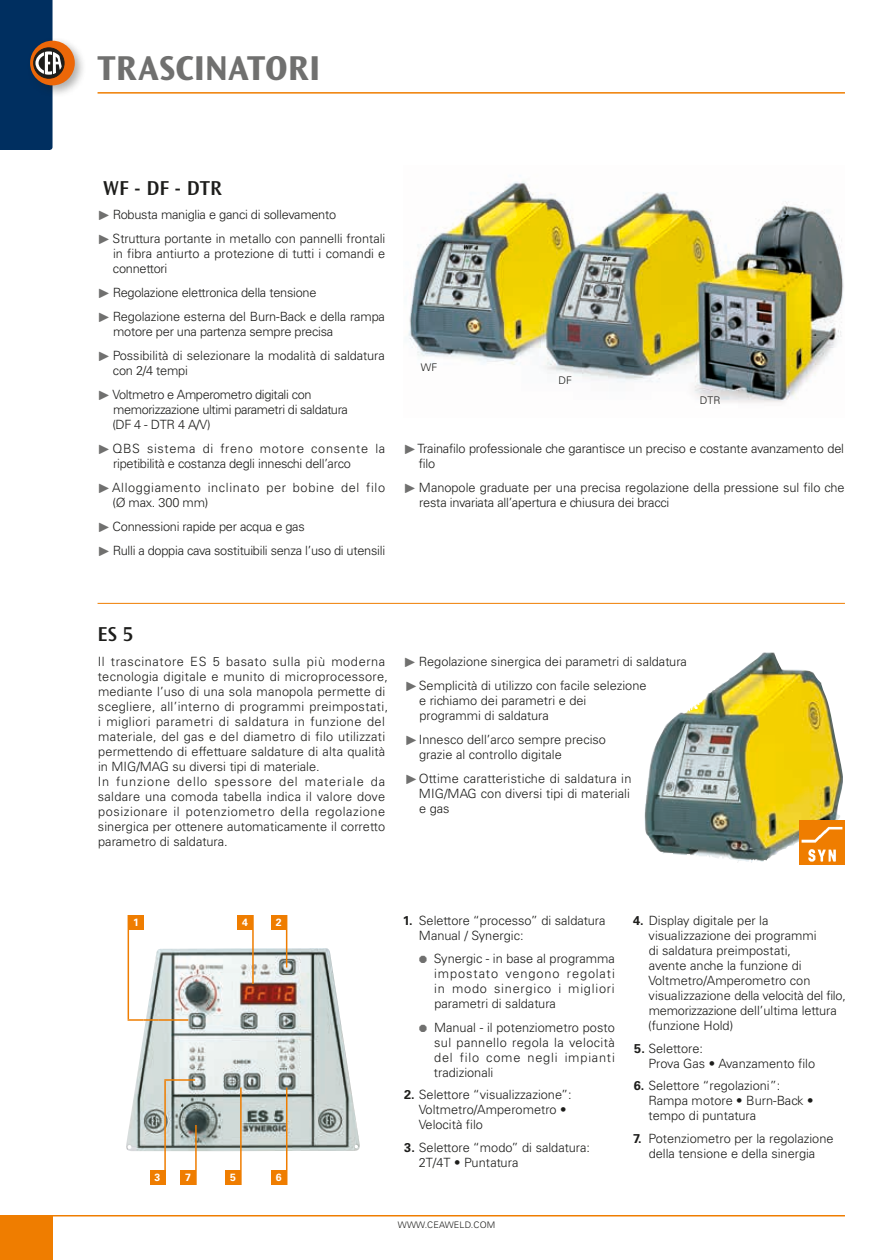
<style>
.page{position:relative;width:893px;height:1260px;background:#fff}
.page>*{position:absolute;margin:0;border:0;box-sizing:border-box;transform-origin:0 0}
.t1{font:700 36px "Ocean Sans Std";letter-spacing:.005em;color:#70706f}
.t2{font:600 21px "Ocean Sans Std";color:#1d1d1b}
.t3{font:300 12.75px/15px "Univers";color:#1d1d1b}
.t4{font:300 12.75px/15px "Univers";letter-spacing:.025em;color:#1d1d1b}
.t5{font:300 12.75px/24px "Univers";letter-spacing:-.02em;color:#1d1d1b}
.t6{font:300 12.75px/24px "Univers";letter-spacing:-.03em;color:#1d1d1b}
.t7{font:300 12.75px/15px "Univers";letter-spacing:.045em;color:#1d1d1b}
.t8{font:700 10.5px "Univers";color:#fff}
.t9{font:300 10.5px "Univers";letter-spacing:.015em;color:#1d1d1b}
.t10{font:300 9px "Univers";letter-spacing:.015em;color:#1d1d1b}
.s1{font-family:"Carta";font-weight:400;font-size:9px;color:#70706f}
.s2{font-weight:700}
</style>
<div class="page">
<hr style="left:98px;top:92px;width:746px;height:2px;background:#ef7d00">
<div style="left:27px;top:37px;width:60px;height:61px;background:#1d1d1b;opacity:.35"></div>
<div style="left:30px;top:41px;width:45px;height:44px;background:#ec6708;border-radius:50%"></div>
<div style="left:34px;top:48px;width:30px;height:30px;border:1px solid #1d1d1b;border-radius:50%"></div>
<svg style="left:0;top:0;width:62px;height:150px;background:#2d4b6c"></svg>
<img style="left:408px;top:181px;width:436px;height:222px">
<hr style="left:98px;top:603px;width:746px;height:1px;background:#ef7d00">
<img style="left:644px;top:652px;width:201px;height:211px">
<img style="left:126px;top:948px;width:234px;height:203px">
<div style="left:128px;top:915px;width:15px;height:15px;background:#ef7d00"></div>
<hr style="left:128px;top:930px;width:1px;height:89px;background:#ef7d00">
<svg style="left:128px;top:1019px;width:60px;height:2px"></svg>
<div style="left:238px;top:915px;width:15px;height:15px;background:#ef7d00"></div>
<svg style="left:253px;top:915px;width:1px;height:15px"></svg>
<hr style="left:252px;top:930px;width:2px;height:54px;background:#ef7d00">
<div style="left:272px;top:915px;width:14px;height:15px;background:#ef7d00"></div>
<svg style="left:286px;top:915px;width:1px;height:15px"></svg>
<hr style="left:286px;top:930px;width:1px;height:38px;background:#ef7d00">
<div style="left:150px;top:1170px;width:15px;height:15px;background:#ef7d00"></div>
<hr style="left:164px;top:1081px;width:2px;height:89px;background:#ef7d00">
<svg style="left:165px;top:1170px;width:1px;height:15px"></svg>
<hr style="left:164px;top:1079px;width:31px;height:2px;background:#ef7d00">
<div style="left:181px;top:1170px;width:15px;height:15px;background:#ef7d00"></div>
<hr style="left:195px;top:1125px;width:2px;height:45px;background:#ef7d00">
<svg style="left:196px;top:1170px;width:1px;height:15px"></svg>
<div style="left:272px;top:1170px;width:15px;height:15px;background:#ef7d00"></div>
<hr style="left:286px;top:1088px;width:1px;height:82px;background:#ef7d00">
<div style="left:226px;top:1170px;width:15px;height:15px;background:#ef7d00"></div>
<hr style="left:240px;top:1088px;width:2px;height:82px;background:#ef7d00">
<svg style="left:241px;top:1170px;width:1px;height:15px"></svg>
<img style="left:800px;top:820px;width:44px;height:45px">
<div style="left:0;top:1216px;width:52px;height:44px;background:#ef7d00"></div>
<hr style="left:0;top:1215px;width:52px;height:1px;background:#ef7d00">
<hr style="left:52px;top:1215px;width:792px;height:1px;background:#ef7d00">
<h1 class="t1" style="left:98px;top:48px;width:224px">TRASCINATORI</h1>
<h2 class="t2" style="left:103px;top:177px;width:120px">WF - DF - DTR</h2>
<p class="t3" style="left:99px;top:202px;width:288px;line-height:24px"><span class="s1">¼</span> Robusta maniglia e ganci di sollevamento<br><span class="s1">¼</span> Struttura portante in metallo con pannelli frontali</p>
<p class="t3" style="left:113px;top:246px;width:274px">in fibra antiurto a protezione di tutti i comandi e connettori</p>
<p class="t5" style="left:99px;top:280px;width:287px"><span class="s1">¼</span> Regolazione elettronica della tensione<br><span class="s1">¼</span> Regolazione esterna del Burn-Back e della rampa</p>
<p class="t3" style="left:99px;top:319px;width:287px;line-height:24px;text-indent:14px">motore per una partenza sempre precisa<br><span class="s1">¼</span> Possibilità di selezionare la modalità di saldatura</p>
<p class="t6" style="left:99px;top:358px;width:214px;text-indent:14px">con 2/4 tempi<br><span class="s1">¼</span> Voltmetro e Amperometro digitali con</p>
<p class="t6" style="left:112px;top:402px;width:237px;line-height:15px">memorizzazione ultimi parametri di saldatura (DF 4 - DTR 4 A/V)</p>
<p class="t5" style="left:113px;top:441px;width:273px;line-height:15px;text-indent:-14px"><span class="s1">¼</span> QBS sistema di freno motore consente la ripetibilità e costanza degli inneschi dell’arco</p>
<p class="t7" style="left:112px;top:480px;width:274px;text-indent:-13px"><span class="s1">¼</span> Alloggiamento inclinato per bobine del filo (Ø max. 300 mm)</p>
<p class="t5" style="left:99px;top:514px;width:288px"><span class="s1">¼</span> Connessioni rapide per acqua e gas<br><span class="s1">¼</span> Rulli a doppia cava sostituibili senza l’uso di utensili</p>
<p class="t9" style="left:421px;top:361px;width:18px">WF</p>
<p class="t9" style="left:558px;top:374px;width:15px">DF</p>
<p class="t9" style="left:700px;top:394px;width:22px">DTR</p>
<p class="t3" style="left:419px;top:441px;width:426px;text-indent:-14px"><span class="s1">¼</span> Trainafilo professionale che garantisce un preciso e costante avanzamento del filo</p>
<p class="t3" style="left:419px;top:480px;width:427px;text-indent:-14px"><span class="s1">¼</span> Manopole graduate per una precisa regolazione della pressione sul filo che resta invariata all’apertura e chiusura dei bracci</p>
<h2 class="t2" style="left:97px;top:622px;width:37px">ES 5</h2>
<p class="t4" style="left:98px;top:654px;width:292px">Il trascinatore ES 5 basato sulla più moderna tecnologia digitale e munito di microprocessore, mediante l’uso di una sola manopola permette di scegliere, all’interno di programmi preimpostati, i migliori parametri di saldatura in funzione del materiale, del gas e del diametro di filo utilizzati permettendo di effettuare saldature di alta qualità in MIG/MAG su diversi tipi di materiale.<br>In funzione dello spessore del materiale da saldare una comoda tabella indica il valore dove posizionare il potenziometro della regolazione sinergica per ottenere automaticamente il corretto parametro di saldatura.</p>
<p class="t3" style="left:405px;top:649px;width:283px;line-height:24px"><span class="s1">¼</span> Regolazione sinergica dei parametri di saldatura <span class="s1">¼</span> Semplicità di utilizzo con facile selezione</p>
<p class="t3" style="left:419px;top:693px;width:169px">e richiamo dei parametri e dei programmi di saldatura</p>
<p class="t3" style="left:419px;top:732px;width:188px;text-indent:-13px"><span class="s1">¼</span> Innesco dell’arco sempre preciso grazie al controllo digitale</p>
<p class="t3" style="left:419px;top:771px;width:214px;text-align:justify;text-indent:-12px"><span class="s1">¼</span> Ottime caratteristiche di saldatura in MIG/MAG con diversi tipi di materiali e gas</p>
<p class="t8" style="left:133px;top:916px;width:7px">1</p>
<p class="t8" style="left:242px;top:916px;width:7px">4</p>
<p class="t8" style="left:276px;top:916px;width:7px">2</p>
<p class="t8" style="left:154px;top:1172px;width:7px">3</p>
<p class="t8" style="left:185px;top:1172px;width:7px">7</p>
<p class="t8" style="left:230px;top:1172px;width:7px">5</p>
<p class="t8" style="left:276px;top:1172px;width:7px">6</p>
<p class="t3" style="left:419px;top:913px;width:188px;text-indent:-16px"><span class="s2">1.</span> Selettore “processo” di saldatura<br>Manual / Synergic:</p>
<p class="t3" style="left:434px;top:951px;width:182px;text-align:justify">Synergic - in base al programma impostato vengono regolati in modo sinergico i migliori parametri di saldatura</p>
<p class="t3" style="left:434px;top:1020px;width:182px;text-align:justify">Manual - il potenziometro posto sul pannello regola la velocità del filo come negli impianti tradizionali</p>
<p class="t3" style="left:419px;top:1087px;width:154px;text-indent:-15px"><span class="s2">2.</span> Selettore “visualizzazione”:<br>Voltmetro/Amperometro •<br>Velocità filo</p>
<p class="t3" style="left:418px;top:1140px;width:173px;text-indent:-14px"><span class="s2">3.</span> Selettore “modo” di saldatura:<br>2T/4T • Puntatura</p>
<p class="t3" style="left:648px;top:913px;width:199px;text-indent:-15px"><span class="s2">4.</span> Display digitale per la visualizzazione dei programmi<br>di saldatura preimpostati,<br>avente anche la funzione di<br>Voltmetro/Amperometro con visualizzazione della velocità del filo, memorizzazione dell’ultima lettura (funzione Hold)</p>
<p class="t3" style="left:648px;top:1041px;width:168px;text-indent:-14px"><span class="s2">5.</span> Selettore:<br>Prova Gas • Avanzamento filo</p>
<p class="t3" style="left:648px;top:1078px;width:166px;text-indent:-15px"><span class="s2">6.</span> Selettore “regolazioni”:<br>Rampa motore • Burn-Back • tempo di puntatura</p>
<p class="t3" style="left:633px;top:1131px;width:202px;text-align:center"><span class="s2">7.</span> Potenziometro per la regolazione della tensione e della sinergia</p>
<p class="t10" style="left:398px;top:1220px;width:99px">WWW.CEAWELD.COM</p>
</div>
